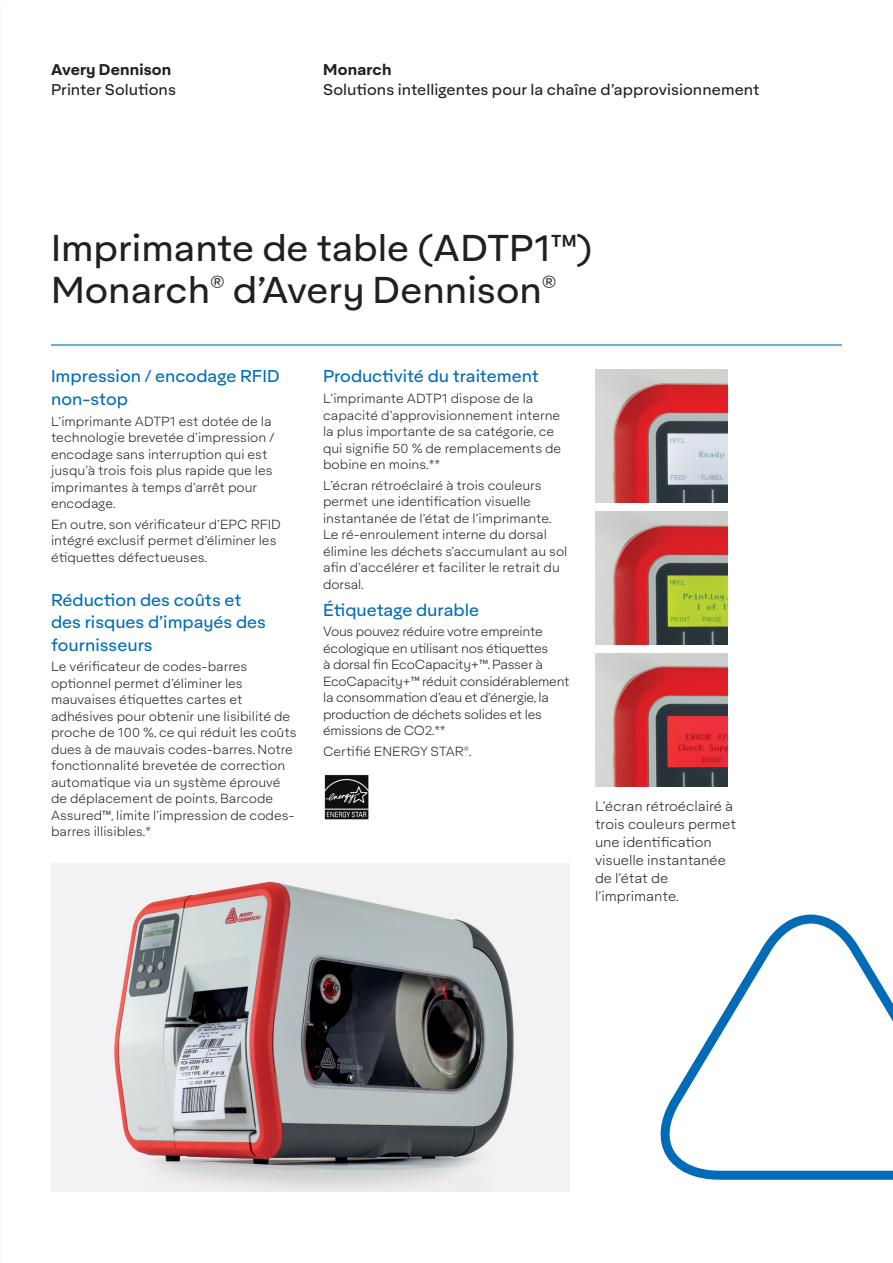
<style>
.page{position:relative;width:893px;height:1263px;background:#fff}
.page>*{position:absolute;margin:0;border:0;box-sizing:border-box;transform-origin:0 0}
.t1{font:36px/42px "Aktifo A";color:#231f20}
.t2{font:16.5px/22.5px "Aktifo A";color:#006cb7}
.t3{font:15px "Aktifo A";letter-spacing:.005em;color:#231f20}
.t4{font:700 15px "Aktifo A";letter-spacing:.01em;color:#231f20}
.t5{font:300 13.5px/18px "Aktifo A";color:#231f20}
.t6{font:300 12.75px/16.5px "Aktifo A";color:#231f20}
.t7{font:300 12.75px/16.5px "Aktifo A";letter-spacing:-.02em;color:#231f20}
</style>
<div class="page">
<hr style="left:51px;top:344px;width:791px;height:2px;background:#006cb7">
<svg style="left:660px;top:914px;width:233px;height:266px"></svg>
<img style="left:325px;top:774px;width:44px;height:45px">
<img style="left:595px;top:370px;width:133px;height:133px">
<img style="left:595px;top:653px;width:133px;height:133px">
<img style="left:595px;top:512px;width:133px;height:132px">
<img style="left:51px;top:863px;width:518px;height:328px">
<p class="t4" style="left:51px;top:59px;width:122px">Avery Dennison</p>
<p class="t3" style="left:51px;top:80px;width:126px">Printer Solutions</p>
<p class="t4" style="left:323px;top:59px;width:70px">Monarch</p>
<p class="t3" style="left:323px;top:80px;width:438px">Solutions intelligentes pour la chaîne d’approvisionnement</p>
<h1 class="t1" style="left:51px;top:226px;width:543px">Imprimante de table (ADTP1™)<br>Monarch<sup>®</sup> d’Avery Dennison<sup>®</sup></h1>
<p class="t2" style="left:51px;top:365px;width:230px">Impression / encodage RFID non-stop</p>
<p class="t6" style="left:51px;top:413px;width:225px">L’imprimante ADTP1 est dotée de la technologie brevetée d’impression / encodage sans interruption qui est jusqu’à trois fois plus rapide que les imprimantes à temps d’arrêt pour encodage.</p>
<p class="t6" style="left:51px;top:516px;width:231px">En outre, son vérificateur d’EPC RFID intégré exclusif permet d’éliminer les étiquettes défectueuses.</p>
<p class="t2" style="left:51px;top:588px;width:217px">Réduction des coûts et des risques d’impayés des fournisseurs</p>
<p class="t6" style="left:51px;top:658px;width:247px">Le vérificateur de codes-barres optionnel permet d’éliminer les mauvaises étiquettes cartes et adhésives pour obtenir une lisibilité de proche de 100 %, ce qui réduit les coûts dues à de mauvais codes-barres. Notre fonctionnalité brevetée de correction automatique via un système éprouvé de déplacement de points, Barcode Assured™, limite l’impression de codes&shy;barres illisibles.*</p>
<p class="t2" style="left:323px;top:365px;width:217px">Productivité du traitement</p>
<p class="t6" style="left:323px;top:390px;width:240px">L’imprimante ADTP1 dispose de la capacité d’approvisionnement interne la plus importante de sa catégorie, ce qui signifie 50 % de remplacements de bobine en moins.**</p>
<p class="t6" style="left:323px;top:477px;width:246px">L’écran rétroéclairé à trois couleurs permet une identification visuelle instantanée de l’état de l’imprimante.<br>Le ré-enroulement interne du dorsal élimine les déchets s’accumulant au sol afin d’accélérer et faciliter le retrait du dorsal.</p>
<p class="t2" style="left:323px;top:598px;width:158px">Étiquetage durable</p>
<p class="t7" style="left:323px;top:623px;width:248px">Vous pouvez réduire votre empreinte écologique en utilisant nos étiquettes<br>à dorsal fin EcoCapacity+™. Passer à EcoCapacity+™ réduit considérablement la consommation d’eau et d’énergie, la production de déchets solides et les émissions de CO2.**</p>
<p class="t6" style="left:323px;top:743px;width:150px">Certifié ENERGY STAR<sup>®</sup>.</p>
<p class="t5" style="left:595px;top:797px;width:143px">L’écran rétroéclairé à trois couleurs permet une identification visuelle instantanée de l’état de l’imprimante.</p>
</div>
